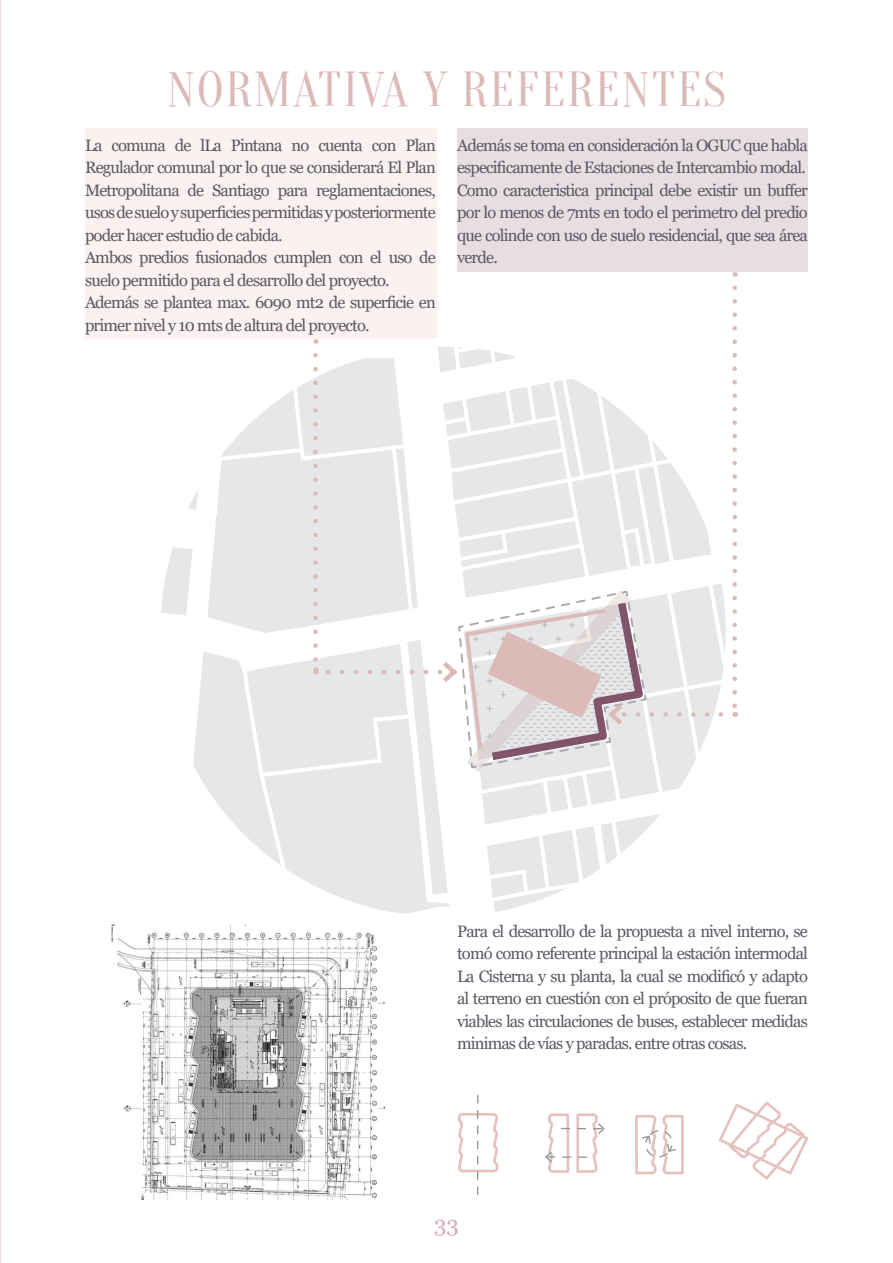
<style>
.page{position:relative;width:893px;height:1263px;background:#fff}
.page>*{position:absolute;margin:0;border:0;box-sizing:border-box;transform-origin:0 0}
.t1{font:48px "Oranienbaum";letter-spacing:.04em;color:#dbbab7}
.t2{font:22.5px "Georgia";color:#dbabb7}
.t3{font:16.5px/22.5px "Georgia";letter-spacing:-.05em;color:#595a64;text-align:justify}
</style>
<div class="page">
<hr style="left:0;top:0;width:1px;height:1263px;background:#dbbab7">
<div style="left:457px;top:128px;width:351px;height:143px;background:#e8dee1"></div>
<div style="left:85px;top:128px;width:352px;height:211px;background:#faf1f0"></div>
<svg style="left:154px;top:288px;width:583px;height:626px"></svg>
<hr style="left:462px;top:1170px;width:31px;height:2px;background:#e5c2be">
<svg style="left:458px;top:1113px;width:7px;height:60px"></svg>
<hr style="left:462px;top:1113px;width:31px;height:2px;background:#e5c2be">
<svg style="left:490px;top:1113px;width:9px;height:60px"></svg>
<div style="left:666px;top:1115px;width:18px;height:59px;border:3px solid #e5c2be"></div>
<div style="left:635px;top:1115px;width:18px;height:59px;border:3px solid #e5c2be"></div>
<svg style="left:719px;top:1101px;width:89px;height:79px"></svg>
<svg style="left:477px;top:1095px;width:1px;height:101px"></svg>
<svg style="left:545px;top:1113px;width:60px;height:60px"></svg>
<svg style="left:642px;top:1115px;width:34px;height:60px"></svg>
<img style="left:111px;top:924px;width:274px;height:275px">
<p class="t1" style="left:167px;top:63px;width:560px">NORMATIVA Y REFERENTES</p>
<p class="t3" style="left:85px;top:134px;width:352px">La comuna de lLa Pintana no cuenta con Plan Regulador comunal por lo que se considerará El Plan Metropolitana de Santiago para reglamentaciones, usos de suelo y superficies permitidas y posteriormente poder hacer estudio de cabida.</p>
<p class="t3" style="left:85px;top:247px;width:352px">Ambos predios fusionados cumplen con el uso de suelo permitido para el desarrollo del proyecto.</p>
<p class="t3" style="left:85px;top:292px;width:352px">Además se plantea max. 6090 mt2 de superficie en primer nivel y 10 mts de altura del proyecto.</p>
<p class="t3" style="left:457px;top:134px;width:352px">Además se toma en consideración la OGUC que habla especificamente de Estaciones de Intercambio modal.</p>
<p class="t3" style="left:457px;top:179px;width:352px">Como caracteristica principal debe existir un buffer por lo menos de 7mts en todo el perimetro del predio que colinde con uso de suelo residencial, que sea área verde.</p>
<p class="t3" style="left:457px;top:920px;width:352px">Para el desarrollo de la propuesta a nivel interno, se tomó como referente principal la estación intermodal La Cisterna y su planta, la cual se modificó y adapto al terreno en cuestión con el próposito de que fueran viables las circulaciones de buses, establecer medidas minimas de vías y paradas. entre otras cosas.</p>
<h2 class="t2" style="left:434px;top:1211px;width:26px">33</h2>
</div>
